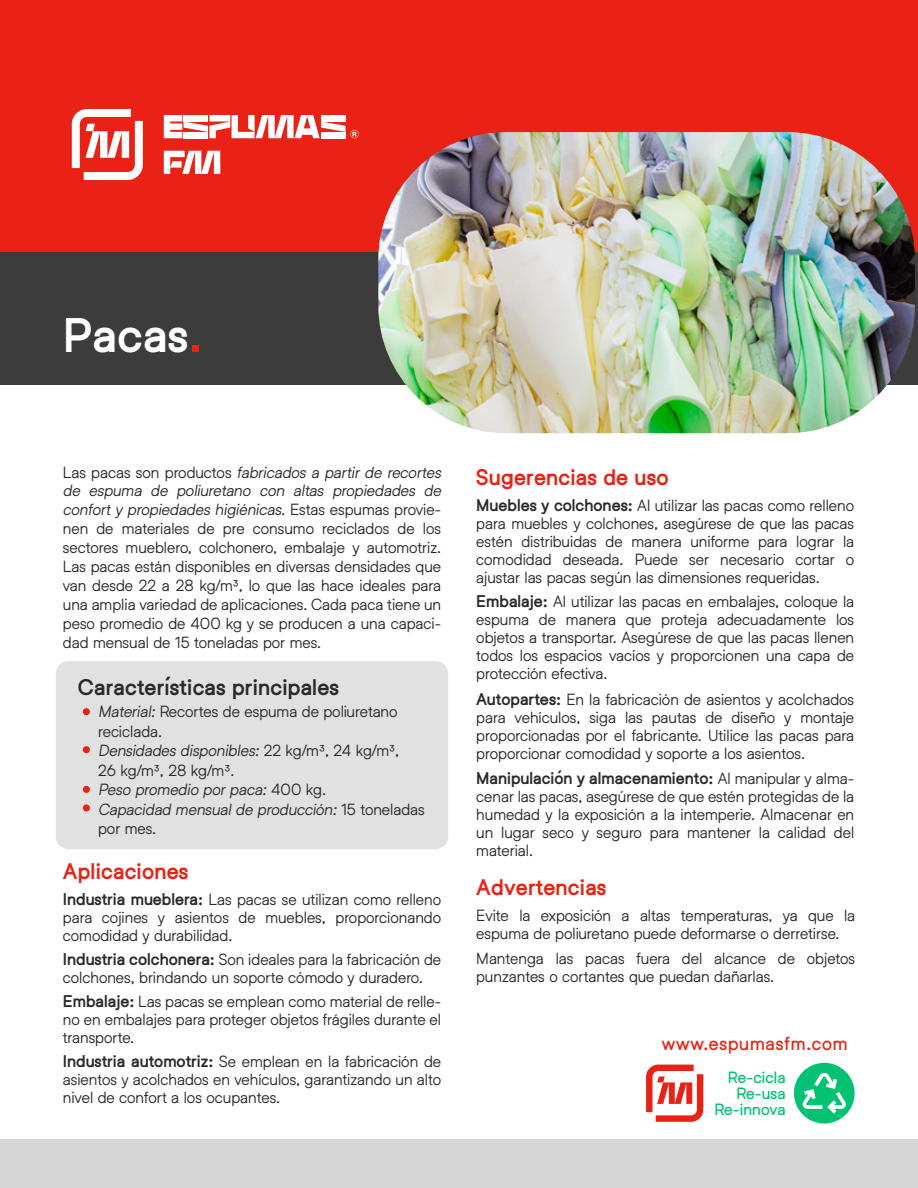
<style>
.page{position:relative;width:918px;height:1188px;background:#fff}
.page>*{position:absolute;margin:0;border:0;box-sizing:border-box;transform-origin:0 0}
.t1{font:900 45px "Helixa";letter-spacing:.01em;color:#fff}
.t2{font:900 21px "Helixa";letter-spacing:.01em;color:#e82215}
.t3{font:900 21px "Helixa";letter-spacing:.01em;color:#2e2929}
.t4{font:700 18px "Helixa";letter-spacing:.05em;color:#e92215}
.t5{font:15.75px/18px "Helixa";color:#2e2929;text-align:justify}
.t6{font:700 15.75px/15.8px "Helixa";letter-spacing:.01em;color:#04c273;text-align:right}
.s1{font-style:italic}
.s2{font-weight:900}
</style>
<div class="page">
<div style="left:56px;top:661px;width:392px;height:188px;background:#e1e1e1;border-radius:13px"></div>
<div style="left:0;top:0;width:918px;height:259px;background:#e92215"></div>
<div style="left:0;top:1140px;width:918px;height:48px;background:#d6d6d6"></div>
<div style="left:0;top:252px;width:918px;height:133px;background:#3c3c3c"></div>
<svg style="left:164px;top:151px;width:56px;height:23px"></svg>
<svg style="left:164px;top:115px;width:195px;height:23px"></svg>
<svg style="left:72px;top:109px;width:71px;height:71px"></svg>
<svg style="left:646px;top:1065px;width:57px;height:57px"></svg>
<img style="left:378px;top:132px;width:537px;height:301px">
<div style="left:83px;top:708px;width:7px;height:7px;background:#e92215;border-radius:50%"></div>
<div style="left:83px;top:746px;width:7px;height:7px;background:#e92215;border-radius:50%"></div>
<div style="left:83px;top:786px;width:7px;height:7px;background:#e92215;border-radius:50%"></div>
<div style="left:83px;top:804px;width:7px;height:8px;background:#e92215;border-radius:50%"></div>
<div style="left:193px;top:345px;width:6px;height:7px;background:#e82215"></div>
<div style="left:794px;top:1063px;width:61px;height:61px;background:#04c273;border-radius:50%"></div>
<svg style="left:803px;top:1072px;width:44px;height:42px"></svg>
<h1 class="t1" style="left:63px;top:299px;width:127px">Pacas</h1>
<p class="t5" style="left:63px;top:462px;width:380px;line-height:18.9px">Las pacas son productos <span class="s1">fabricados a partir de recortes de espuma de poliuretano con altas propiedades de confort y propiedades higiénicas.</span> Estas espumas provie&shy;nen de materiales de pre consumo reciclados de los sectores mueblero, colchonero, embalaje y automotriz.<br>Las pacas están disponibles en diversas densidades que van desde 22 a 28 kg/m³, lo que las hace ideales para una amplia variedad de aplicaciones. Cada paca tiene un peso promedio de 400 kg y se producen a una capaci&shy;dad mensual de 15 toneladas por mes.</p>
<h2 class="t3" style="left:78px;top:670px;width:263px">Características principales</h2>
<p class="t5" style="left:98px;top:702px;width:328px;line-height:19.5px;text-align:left"><span class="s1">Material:</span> Recortes de espuma de poliuretano reciclada.<br><span class="s1">Densidades disponibles:</span> 22 kg/m³, 24 kg/m³,<br>26 kg/m³, 28 kg/m³.<br><span class="s1">Peso promedio por paca:</span> 400 kg.<br><span class="s1">Capacidad mensual de producción:</span> 15 toneladas por mes.</p>
<h2 class="t2" style="left:63px;top:855px;width:127px">Aplicaciones</h2>
<p class="t5" style="left:63px;top:890px;width:380px"><span class="s2">Industria mueblera:</span> Las pacas se utilizan como relleno para cojines y asientos de muebles, proporcionando comodidad y durabilidad.</p>
<p class="t5" style="left:63px;top:950px;width:380px"><span class="s2">Industria colchonera:</span> Son ideales para la fabricación de colchones, brindando un soporte cómodo y duradero.</p>
<p class="t5" style="left:63px;top:992px;width:380px"><span class="s2">Embalaje:</span> Las pacas se emplean como material de relle&shy;no en embalajes para proteger objetos frágiles durante el transporte.</p>
<p class="t5" style="left:63px;top:1052px;width:380px"><span class="s2">Industria automotriz:</span> Se emplean en la fabricación de asientos y acolchados en vehículos, garantizando un alto nivel de confort a los ocupantes.</p>
<h2 class="t2" style="left:476px;top:460px;width:194px">Sugerencias de uso</h2>
<p class="t5" style="left:476px;top:496px;width:379px"><span class="s2">Muebles y colchones:</span> Al utilizar las pacas como relleno para muebles y colchones, asegúrese de que las pacas estén distribuidas de manera uniforme para lograr la comodidad deseada. Puede ser necesario cortar o ajustar las pacas según las dimensiones requeridas.</p>
<p class="t5" style="left:476px;top:592px;width:379px"><span class="s2">Embalaje:</span> Al utilizar las pacas en embalajes, coloque la espuma de manera que proteja adecuadamente los objetos a transportar. Asegúrese de que las pacas llenen todos los espacios vacíos y proporcionen una capa de protección efectiva.</p>
<p class="t5" style="left:476px;top:690px;width:379px"><span class="s2">Autopartes:</span> En la fabricación de asientos y acolchados para vehículos, siga las pautas de diseño y montaje proporcionadas por el fabricante. Utilice las pacas para proporcionar comodidad y soporte a los asientos.</p>
<p class="t5" style="left:476px;top:769px;width:379px"><span class="s2">Manipulación y almacenamiento:</span> Al manipular y alma&shy;cenar las pacas, asegúrese de que estén protegidas de la humedad y la exposición a la intemperie. Almacenar en un lugar seco y seguro para mantener la calidad del material.</p>
<h2 class="t2" style="left:476px;top:871px;width:132px">Advertencias</h2>
<p class="t5" style="left:476px;top:906px;width:380px">Evite la exposición a altas temperaturas, ya que la espuma de poliuretano puede deformarse o derretirse.</p>
<p class="t5" style="left:476px;top:949px;width:380px">Mantenga las pacas fuera del alcance de objetos punzantes o cortantes que puedan dañarlas.</p>
<p class="t4" style="left:662px;top:1031px;width:187px">www.espumasfm.com</p>
<p class="t6" style="left:714px;top:1069px;width:73px">Re-cicla<br>Re-usa<br>Re-innova</p>
</div>
